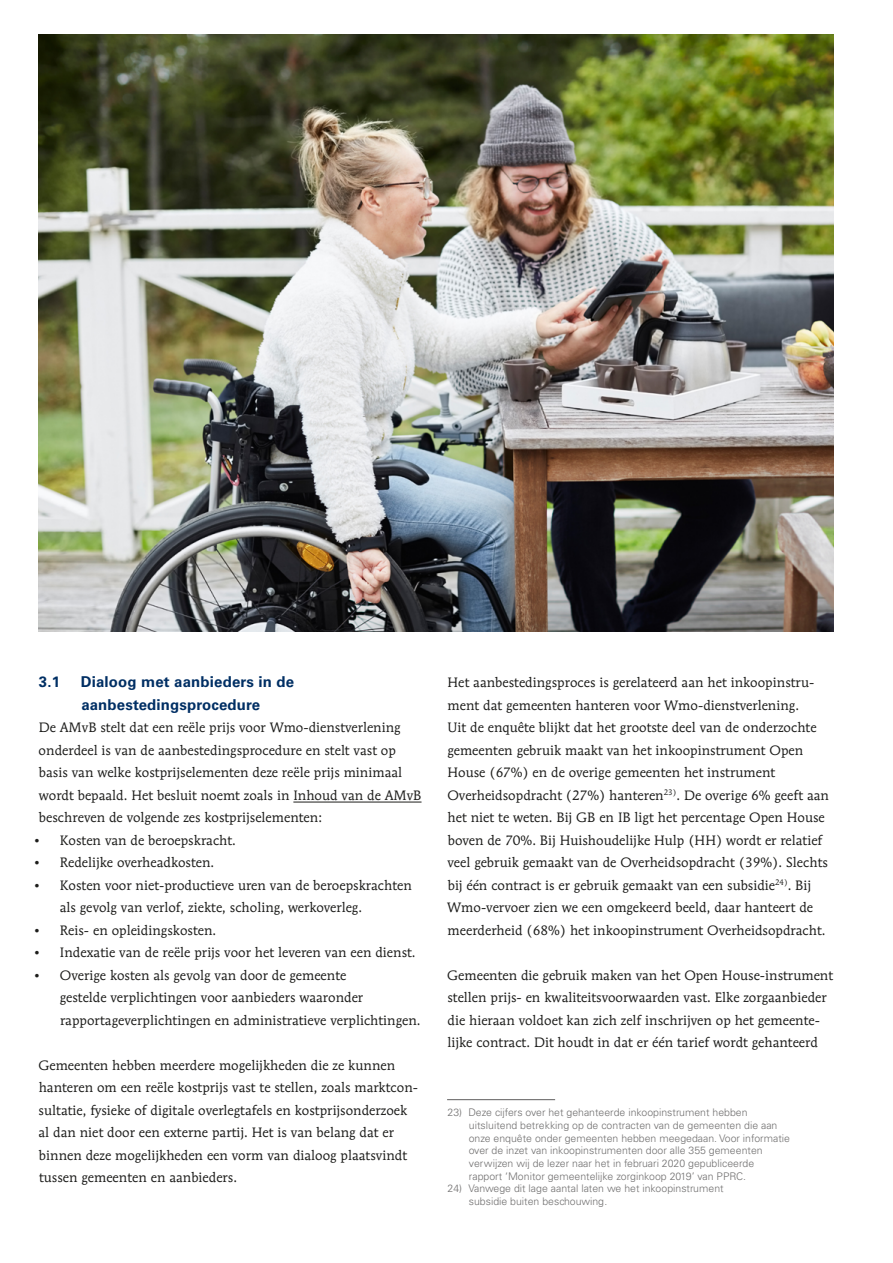
<style>
.page{position:relative;width:893px;height:1263px;background:#fff}
.page>*{position:absolute;margin:0;border:0;box-sizing:border-box;transform-origin:0 0}
.Kop2{font:700 15px/22.5px "Univers LT Std";letter-spacing:.01em;color:#002f64}
.Brood{font:13.5px/22.5px "Mendoza Roman Std";color:#1d1d1b}
.Brood_zonder{font:13.5px/22.5px "Mendoza Roman Std";color:#1d1d1b}
.Voettekst{font:300 10.5px/12.6px "Univers LT Std";color:#706f6f}
</style>
<div class="page">
<img style="left:38px;top:34px;width:795px;height:597px">
<hr style="left:293px;top:802px;width:129px;height:1px;background:#1d1d1b">
<hr style="left:447px;top:1099px;width:108px;height:1px;background:#706f6f">
<h2 class="Kop2" style="left:39px;top:671px;width:23px">3.1</h2>
<h2 class="Kop2" style="left:81px;top:671px;width:215px">Dialoog met aanbieders in de aanbestedingsprocedure</h2>
<p class="Brood_zonder" style="left:39px;top:716px;width:384px">De AMvB stelt dat een reële prijs voor Wmo-dienstverlening onderdeel is van de aanbestedingsprocedure en stelt vast op basis van welke kostprijselementen deze reële prijs minimaal wordt bepaald. Het besluit noemt zoals in Inhoud van de AMvB beschreven de volgende zes kostprijselementen:</p>
<p class="Brood" style="left:33px;top:828px;width:204px">• Kosten van de beroepskracht.</p>
<p class="Brood" style="left:33px;top:851px;width:183px">• Redelijke overheadkosten.</p>
<p class="Brood" style="left:60px;top:873px;width:354px;text-indent:-27px">• Kosten voor niet-productieve uren van de beroepskrachten als gevolg van verlof, ziekte, scholing, werkoverleg.</p>
<p class="Brood" style="left:33px;top:918px;width:185px">• Reis- en opleidingskosten.</p>
<p class="Brood" style="left:33px;top:941px;width:384px">• Indexatie van de reële prijs voor het leveren van een dienst.</p>
<p class="Brood" style="left:60px;top:963px;width:362px;text-indent:-27px">• Overige kosten als gevolg van door de gemeente<br>gestelde verplichtingen voor aanbieders waaronder rapportageverplichtingen en administratieve verplichtingen.</p>
<p class="Brood" style="left:38px;top:1053px;width:381px">Gemeenten hebben meerdere mogelijkheden die ze kunnen hanteren om een reële kostprijs vast te stellen, zoals marktcon&shy;sultatie, fysieke of digitale overlegtafels en kostprijsonderzoek al dan niet door een externe partij. Het is van belang dat er binnen deze mogelijkheden een vorm van dialoog plaatsvindt tussen gemeenten en aanbieders.</p>
<p class="Brood" style="left:447px;top:671px;width:383px">Het aanbestedingsproces is gerelateerd aan het inkoopinstru&shy;ment dat gemeenten hanteren voor Wmo-dienstverlening.<br>Uit de enquête blijkt dat het grootste deel van de onderzochte gemeenten gebruik maakt van het inkoopinstrument Open House (67%) en de overige gemeenten het instrument Overheidsopdracht (27%) hanteren<sup>23)</sup>. De overige 6% geeft aan het niet te weten. Bij GB en IB ligt het percentage Open House boven de 70%. Bij Huishoudelijke Hulp (HH) wordt er relatief veel gebruik gemaakt van de Overheidsopdracht (39%). Slechts bij één contract is er gebruik gemaakt van een subsidie<sup>24)</sup>. Bij Wmo-vervoer zien we een omgekeerd beeld, daar hanteert de meerderheid (68%) het inkoopinstrument Overheidsopdracht.</p>
<p class="Brood" style="left:447px;top:963px;width:387px">Gemeenten die gebruik maken van het Open House-instrument stellen prijs- en kwaliteitsvoorwaarden vast. Elke zorgaanbieder die hieraan voldoet kan zich zelf inschrijven op het gemeente&shy;lijke contract. Dit houdt in dat er één tarief wordt gehanteerd</p>
<p class="Voettekst" style="left:469px;top:1106px;width:323px;text-indent:-21px">23) Deze cijfers over het gehanteerde inkoopinstrument hebben uitsluitend betrekking op de contracten van de gemeenten die aan onze enquête onder gemeenten hebben meegedaan. Voor informatie over de inzet van inkoopinstrumenten door alle 355 gemeenten verwijzen wij de lezer naar het in februari 2020 gepubliceerde<br>rapport ‘Monitor gemeentelijke zorginkoop 2019’ van PPRC.</p>
<p class="Voettekst" style="left:469px;top:1182px;width:256px;text-indent:-21px">24) Vanwege dit lage aantal laten we het inkoopinstrument subsidie buiten beschouwing.</p>
</div>
